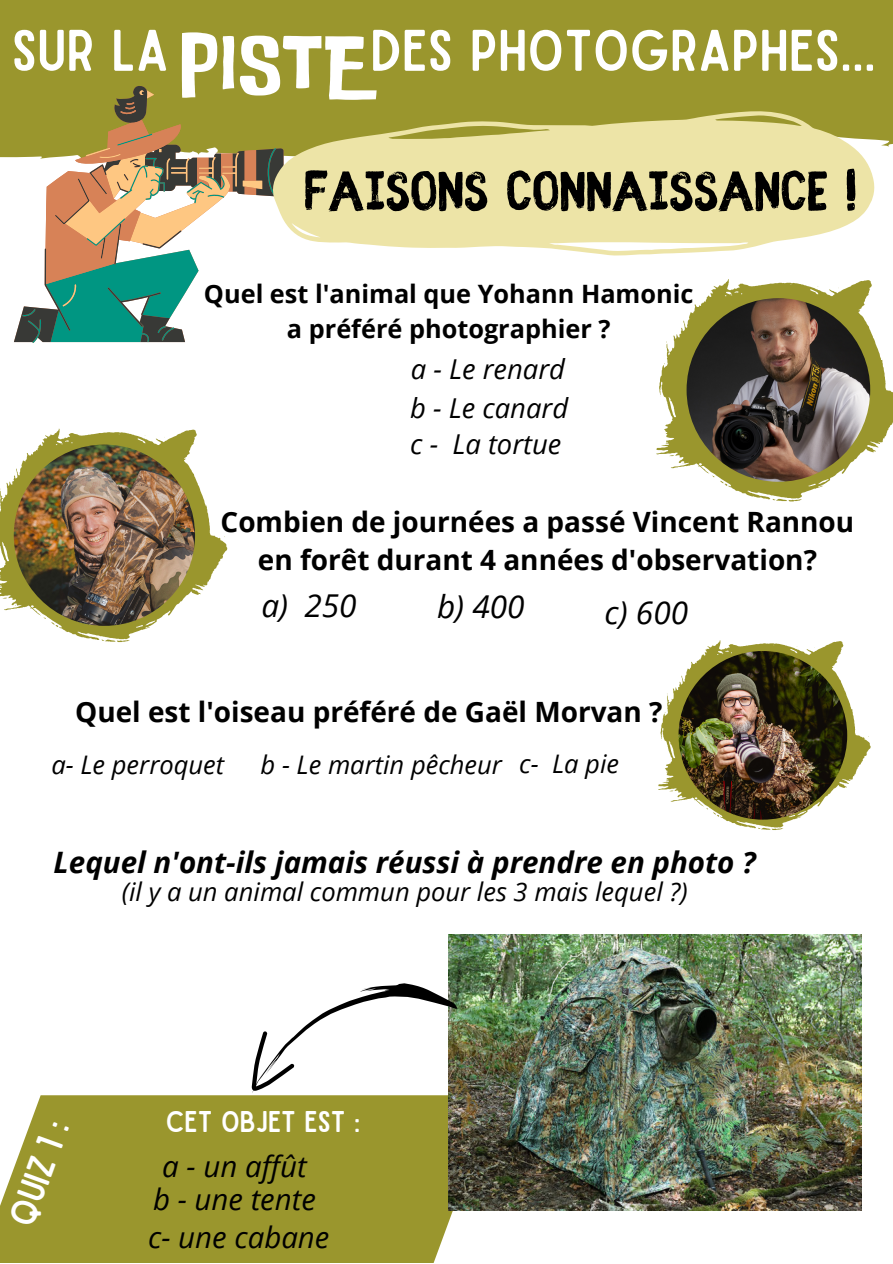
<style>
.page{position:relative;width:893px;height:1264px;background:#fff}
.page>*{position:absolute;margin:0;border:0;box-sizing:border-box;transform-origin:0 0}
.t1{font:84.3px "Do Ub Le Ba Ss";color:#fff}
.t2{font:700 60.9px "Fibre Vintage Full";color:#000}
.t3{font:55.95px "Sailors";color:#fff}
.t4{font:35.85px "Sailors";color:#fff}
.t5{font:italic 31.5px "Open Sans";color:#000}
.t6{font:italic 700 29.55px "Open Sans";color:#000}
.t7{font:italic 29.4px/32.8px "Open Sans";color:#000;text-align:center}
.t8{font:28.65px "Sailors";color:#fff}
.t9{font:700 27.9px/38.2px "Open Sans";color:#000;text-align:center}
.t10{font:italic 27.45px/39.3px "Open Sans";color:#000}
.t11{font:italic 25.5px "Open Sans";color:#000}
.t12{font:700 25.35px/34.8px "Open Sans";color:#000;text-align:center}
</style>
<div class="page">
<div style="left:0;top:0;width:892px;height:158px;background:#9a962d"></div>
<svg style="left:14px;top:86px;width:269px;height:256px"></svg>
<svg style="left:46px;top:90px;width:216px;height:217px"></svg>
<svg style="left:0;top:1095px;width:495px;height:167px;background:#a09c3a"></svg>
<img style="left:448px;top:934px;width:413px;height:276px">
<svg style="left:251px;top:949px;width:218px;height:144px"></svg>
<svg style="left:656px;top:279px;width:236px;height:222px"></svg>
<img style="left:686px;top:298px;width:184px;height:184px;border-radius:50%">
<svg style="left:0;top:428px;width:227px;height:214px"></svg>
<img style="left:14px;top:444px;width:181px;height:182px;border-radius:50%">
<svg style="left:658px;top:640px;width:212px;height:190px"></svg>
<img style="left:678px;top:651px;width:169px;height:168px;border-radius:50%">
<svg style="left:270px;top:111px;width:605px;height:145px;background:#e3db9f"></svg>
<h3 class="t3" style="left:12px;top:30px;width:159px">SUR LA</h3>
<h3 class="t3" style="left:370px;top:30px;width:507px">DES PHOTOGRAPHES...</h3>
<h1 class="t1" style="left:177px;top:7px;width:190px">PISTE</h1>
<h2 class="t2" style="left:304px;top:166px;width:554px">FAISONS CONNAISSANCE !</h2>
<p class="t12" style="left:204px;top:276px;width:491px">Quel est l'animal que Yohann Hamonic a préféré photographier ?</p>
<p class="t10" style="left:410px;top:348px;width:159px">a - Le renard b - Le canard</p>
<p class="t10" style="left:410px;top:424px;width:153px">c - La tortue</p>
<p class="t9" style="left:220px;top:501px;width:635px">Combien de journées a passé Vincent Rannou en forêt durant 4 années d'observation?</p>
<p class="t5" style="left:261px;top:583px;width:97px">a) 250</p>
<p class="t5" style="left:437px;top:584px;width:89px">b) 400</p>
<p class="t5" style="left:604px;top:591px;width:85px">c) 600</p>
<p class="t9" style="left:75px;top:691px;width:588px">Quel est l'oiseau préféré de Gaël Morvan ?</p>
<p class="t11" style="left:51px;top:747px;width:174px">a- Le perroquet</p>
<p class="t11" style="left:260px;top:747px;width:360px">b - Le martin pêcheur c- La pie</p>
<p class="t6" style="left:54px;top:841px;width:703px">Lequel n'ont-ils jamais réussi à prendre en photo ?</p>
<p class="t11" style="left:122px;top:873px;width:567px">(il y a un animal commun pour les 3 mais lequel ?)</p>
<p class="t4" style="left:8px;top:1219px;width:111px;rotate:-70deg">QUIZ 1 :</p>
<p class="t8" style="left:166px;top:1110px;width:196px">CET OBJET EST :</p>
<p class="t7" style="left:153px;top:1149px;width:164px">a - un affût b - une tente</p>
<p class="t7" style="left:148px;top:1220px;width:183px">c- une cabane</p>
</div>
